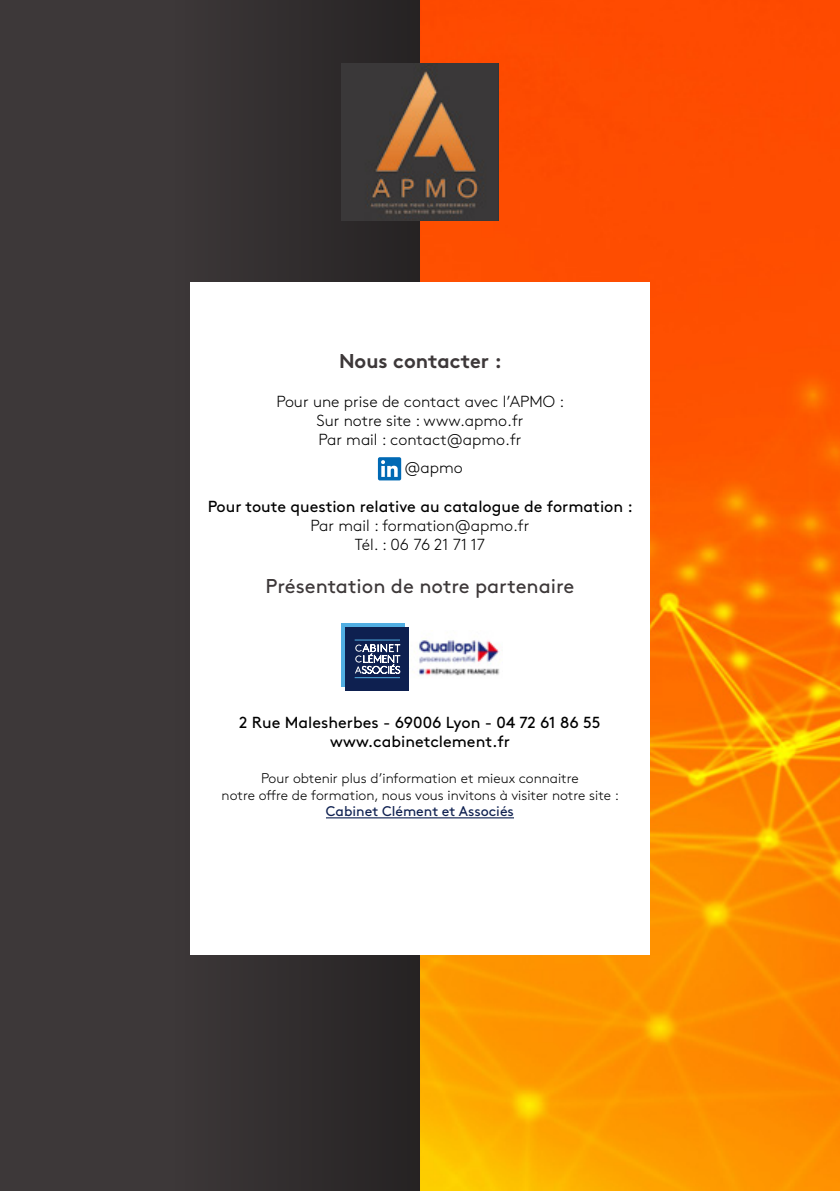
<style>
.page{position:relative;width:840px;height:1191px;background:#fff}
.page>*{position:absolute;margin:0;border:0;box-sizing:border-box;transform-origin:0 0}
.t1{font:20px "Brown";color:#3d3839}
.t2{font:700 20px "Brown";color:#3d3839}
.t3{font:300 16px/19.2px "Brown";color:#000;text-align:center}
.t4{font:16px/19.2px "Brown";color:#000;text-align:center}
.t5{font:300 14px/16.8px "Brown";color:#000;text-align:center}
.t6{font:14px "Brown";color:#0e2050}
</style>
<div class="page">
<div style="left:0;top:0;width:839px;height:1191px;background:#3d3839"></div>
<div style="left:54px;top:0;width:366px;height:1191px;background:linear-gradient(to right,#423c3e,#292626)"></div>
<img style="left:420px;top:0;width:419px;height:1191px">
<div style="left:190px;top:282px;width:459px;height:672px;background:#fff"></div>
<hr style="left:326px;top:817px;width:187px;height:1px;background:#0e2050">
<img style="left:341px;top:63px;width:157px;height:157px">
<div style="left:341px;top:623px;width:64px;height:64px;background:#51aee2"></div>
<div style="left:345px;top:627px;width:64px;height:64px;background:#0e2050"></div>
<svg style="left:355px;top:644px;width:45px;height:29px"></svg>
<hr style="left:354px;top:677px;width:46px;height:1px;background:#51aee2">
<hr style="left:354px;top:639px;width:46px;height:1px;background:#51aee2">
<img style="left:414px;top:640px;width:86px;height:36px">
<svg style="left:378px;top:457px;width:23px;height:23px"></svg>
<p class="t2" style="left:339px;top:345px;width:164px">Nous contacter :</p>
<p class="t3" style="left:276px;top:390px;width:289px">Pour une prise de contact avec l’APMO :<br>Sur notre site : www.apmo.fr<br>Par mail : contact@apmo.fr</p>
<p class="t3" style="left:404px;top:457px;width:60px">@apmo</p>
<p class="t4" style="left:208px;top:495px;width:426px">Pour toute question relative au catalogue de formation :</p>
<p class="t3" style="left:310px;top:514px;width:220px">Par mail : formation@apmo.fr<br>Tél. : 06 76 21 71 17</p>
<p class="t1" style="left:265px;top:571px;width:310px">Présentation de notre partenaire</p>
<p class="t4" style="left:239px;top:711px;width:362px">2 Rue Malesherbes - 69006 Lyon - 04 72 61 86 55 www.cabinetclement.fr</p>
<p class="t5" style="left:221px;top:768px;width:399px">Pour obtenir plus d’information et mieux connaitre<br>notre offre de formation, nous vous invitons à visiter notre site :</p>
<p class="t6" style="left:326px;top:801px;width:189px">Cabinet Clément et Associés</p>
</div>
